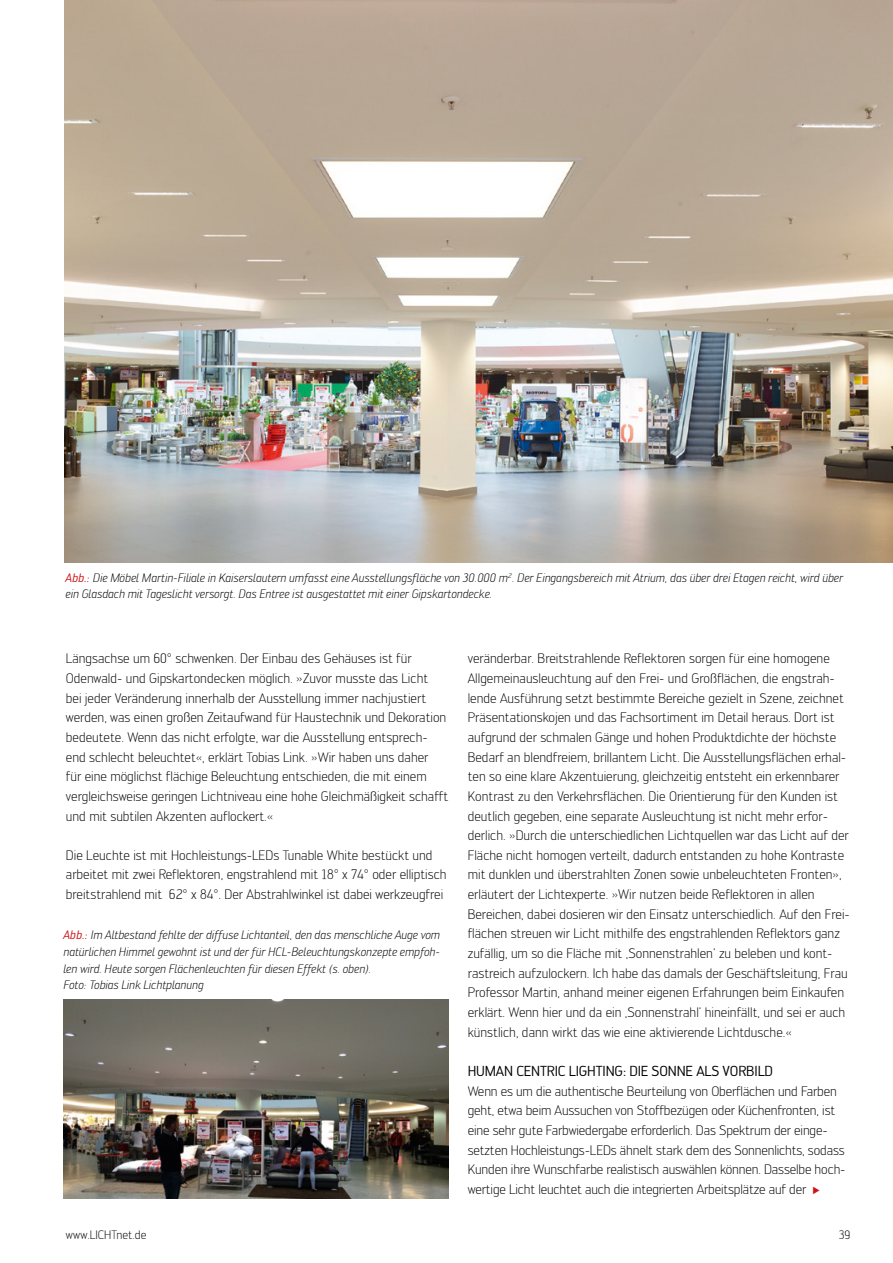
<style>
.page{position:relative;width:893px;height:1263px;background:#fff}
.page>*{position:absolute;margin:0;border:0;box-sizing:border-box;transform-origin:0 0}
.t1{font:14.25px "Engel";letter-spacing:-.01em;color:#000}
.t2{font:300 13.5px/19.6px "Engel";color:#000}
.t3{font:italic 300 12px/16.8px "Engel";letter-spacing:-.005em;color:#000}
.t4{font:300 12px "Engel";color:#000}
.s1{font-weight:400;color:#cd1316}
</style>
<div class="page">
<img style="left:65px;top:0;width:828px;height:562px">
<img style="left:63px;top:999px;width:386px;height:199px">
<p class="t3" style="left:66px;top:569px;width:779px"><span class="s1">Abb.:</span> Die Möbel Martin-Filiale in Kaiserslautern umfasst eine Ausstellungsfläche von 30.000 m<sup>2</sup>. Der Eingangsbereich mit Atrium, das über drei Etagen reicht, wird über ein Glasdach mit Tageslicht versorgt. Das Entree ist ausgestattet mit einer Gipskartondecke.</p>
<p class="t2" style="left:66px;top:649px;width:384px">Längsachse um 60° schwenken. Der Einbau des Gehäuses ist für Odenwald- und Gipskartondecken möglich. »Zuvor musste das Licht<br>bei jeder Veränderung innerhalb der Ausstellung immer nachjustiert werden, was einen großen Zeitaufwand für Haustechnik und Dekoration bedeutete. Wenn das nicht erfolgte, war die Ausstellung entsprech&shy;end schlecht beleuchtet«, erklärt Tobias Link. »Wir haben uns daher<br>für eine möglichst flächige Beleuchtung entschieden, die mit einem vergleichsweise geringen Lichtniveau eine hohe Gleichmäßigkeit schafft und mit subtilen Akzenten auflockert.«</p>
<p class="t2" style="left:66px;top:845px;width:382px">Die Leuchte ist mit Hochleistungs-LEDs Tunable White bestückt und arbeitet mit zwei Reflektoren, engstrahlend mit 18° x 74° oder elliptisch breitstrahlend mit 62° x 84°. Der Abstrahlwinkel ist dabei werkzeugfrei</p>
<p class="t3" style="left:63px;top:926px;width:378px"><span class="s1">Abb.:</span> Im Altbestand fehlte der diffuse Lichtanteil, den das menschliche Auge vom natürlichen Himmel gewohnt ist und der für HCL-Beleuchtungskonzepte empfoh&shy;len wird. Heute sorgen Flächenleuchten für diesen Effekt (s. oben).<br>Foto: Tobias Link Lichtplanung</p>
<p class="t2" style="left:468px;top:649px;width:384px">veränderbar. Breitstrahlende Reflektoren sorgen für eine homogene Allgemeinausleuchtung auf den Frei- und Großflächen, die engstrah&shy;lende Ausführung setzt bestimmte Bereiche gezielt in Szene, zeichnet Präsentationskojen und das Fachsortiment im Detail heraus. Dort ist aufgrund der schmalen Gänge und hohen Produktdichte der höchste Bedarf an blendfreiem, brillantem Licht. Die Ausstellungsflächen erhal&shy;ten so eine klare Akzentuierung, gleichzeitig entsteht ein erkennbarer Kontrast zu den Verkehrsflächen. Die Orientierung für den Kunden ist deutlich gegeben, eine separate Ausleuchtung ist nicht mehr erfor&shy;derlich. »Durch die unterschiedlichen Lichtquellen war das Licht auf der Fläche nicht homogen verteilt, dadurch entstanden zu hohe Kontraste mit dunklen und überstrahlten Zonen sowie unbeleuchteten Fronten», erläutert der Lichtexperte. »Wir nutzen beide Reflektoren in allen Bereichen, dabei dosieren wir den Einsatz unterschiedlich. Auf den Frei&shy;flächen streuen wir Licht mithilfe des engstrahlenden Reflektors ganz zufällig, um so die Fläche mit ‚Sonnenstrahlen’ zu beleben und kont&shy;rastreich aufzulockern. Ich habe das damals der Geschäftsleitung, Frau Professor Martin, anhand meiner eigenen Erfahrungen beim Einkaufen erklärt. Wenn hier und da ein ‚Sonnenstrahl’ hineinfällt, und sei er auch künstlich, dann wirkt das wie eine aktivierende Lichtdusche.«</p>
<p class="t1" style="left:468px;top:1063px;width:10px">HUMAN</p>
<p class="t1" style="left:516px;top:1063px;width:8px">CENTRIC</p>
<p class="t1" style="left:569px;top:1063px;width:8px">LIGHTING</p>
<p class="t1" style="left:623px;top:1063px;width:54px">: DIE SONNE</p>
<p class="t1" style="left:696px;top:1063px;width:9px">ALS</p>
<p class="t1" style="left:723px;top:1063px;width:52px">VORBILD</p>
<p class="t2" style="left:468px;top:1081px;width:379px">Wenn es um die authentische Beurteilung von Oberflächen und Farben geht, etwa beim Aussuchen von Stoffbezügen oder Küchenfronten, ist eine sehr gute Farbwiedergabe erforderlich. Das Spektrum der einge&shy;setzten Hochleistungs-LEDs ähnelt stark dem des Sonnenlichts, sodass Kunden ihre Wunschfarbe realistisch auswählen können. Dasselbe hoch&shy;wertige Licht leuchtet auch die integrierten Arbeitsplätze auf der</p>
<p class="t4" style="left:66px;top:1227px;width:31px">www.licht</p>
<p class="t4" style="left:117px;top:1227px;width:32px">net.de</p>
<p class="t4" style="left:839px;top:1227px;width:13px">39</p>
</div>
